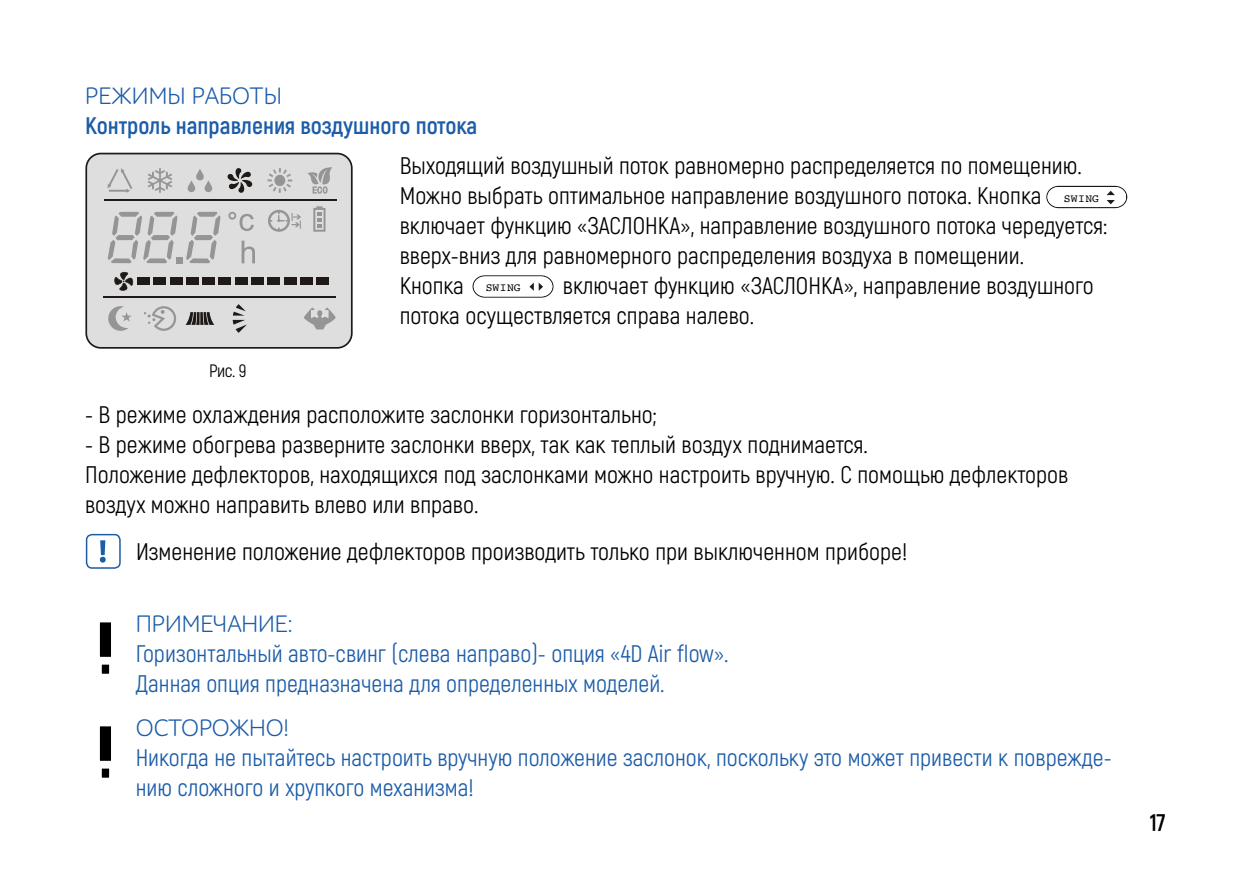
<style>
.page{position:relative;width:1259px;height:893px;background:#fff}
.page>*{position:absolute;margin:0;border:0;box-sizing:border-box;transform-origin:0 0}
.t1{font:24px/30px "Akrobat";color:#000}
.t2{font:24px/30px "Akrobat";color:#1c5ca8}
.t3{font:700 24px "Akrobat";color:#1c5ca8}
.t4{font:24px "ALS Schlangesans";color:#1c5ca8}
.t5{font:700 24px "Akrobat";color:#000}
.t6{font:18px "Akrobat";color:#000}
.t7{font:11.4px "Courier";letter-spacing:.02em;color:#000}
</style>
<div class="page">
<div style="left:98px;top:621px;width:14px;height:37px;background:#000"></div>
<div style="left:97px;top:619px;width:17px;height:41px;border:3px solid #fff"></div>
<div style="left:100px;top:663px;width:11px;height:12px;background:#000"></div>
<div style="left:99px;top:662px;width:13px;height:15px;border:3px solid #fff"></div>
<div style="left:86px;top:154px;width:266px;height:194px;background:#dedede;border-radius:15px"></div>
<div style="left:85px;top:153px;width:268px;height:196px;border:2px solid #1f1a17;border-radius:15px"></div>
<svg style="left:114px;top:271px;width:19px;height:20px"></svg>
<div style="left:137px;top:277px;width:13px;height:8px;background:#1f1a17"></div>
<div style="left:153px;top:277px;width:13px;height:8px;background:#1f1a17"></div>
<div style="left:170px;top:277px;width:13px;height:8px;background:#1f1a17"></div>
<div style="left:186px;top:277px;width:13px;height:8px;background:#1f1a17"></div>
<div style="left:202px;top:277px;width:13px;height:8px;background:#1f1a17"></div>
<div style="left:218px;top:277px;width:13px;height:8px;background:#1f1a17"></div>
<div style="left:235px;top:277px;width:13px;height:8px;background:#1f1a17"></div>
<div style="left:251px;top:277px;width:13px;height:8px;background:#1f1a17"></div>
<div style="left:267px;top:277px;width:13px;height:8px;background:#1f1a17"></div>
<div style="left:283px;top:277px;width:13px;height:8px;background:#1f1a17"></div>
<div style="left:300px;top:277px;width:13px;height:8px;background:#1f1a17"></div>
<div style="left:316px;top:277px;width:13px;height:8px;background:#1f1a17"></div>
<svg style="left:148px;top:168px;width:24px;height:25px"></svg>
<svg style="left:267px;top:168px;width:25px;height:25px"></svg>
<svg style="left:108px;top:168px;width:24px;height:25px"></svg>
<svg style="left:227px;top:168px;width:25px;height:25px"></svg>
<svg style="left:187px;top:169px;width:25px;height:23px"></svg>
<svg style="left:307px;top:167px;width:25px;height:27px"></svg>
<svg style="left:144px;top:306px;width:32px;height:25px"></svg>
<svg style="left:304px;top:307px;width:32px;height:22px"></svg>
<svg style="left:233px;top:304px;width:14px;height:29px"></svg>
<svg style="left:108px;top:306px;width:24px;height:25px"></svg>
<svg style="left:108px;top:212px;width:112px;height:51px"></svg>
<svg style="left:242px;top:241px;width:13px;height:22px"></svg>
<svg style="left:236px;top:214px;width:18px;height:17px"></svg>
<svg style="left:228px;top:212px;width:8px;height:8px"></svg>
<svg style="left:313px;top:206px;width:12px;height:26px"></svg>
<svg style="left:268px;top:210px;width:33px;height:22px"></svg>
<hr style="left:104px;top:199px;width:232px;height:2px;background:#1f1a17">
<hr style="left:104px;top:296px;width:232px;height:2px;background:#1f1a17">
<svg style="left:185px;top:312px;width:29px;height:13px"></svg>
<svg style="left:1046px;top:186px;width:81px;height:22px"></svg>
<svg style="left:472px;top:275px;width:81px;height:23px"></svg>
<div style="left:86px;top:534px;width:35px;height:35px;border:2px solid #1c5ca8;border-radius:5px"></div>
<div style="left:100px;top:540px;width:5px;height:15px;background:#1c5ca8"></div>
<svg style="left:100px;top:557px;width:6px;height:6px"></svg>
<div style="left:98px;top:725px;width:14px;height:37px;background:#000"></div>
<div style="left:97px;top:723px;width:17px;height:41px;border:3px solid #fff"></div>
<div style="left:100px;top:767px;width:11px;height:12px;background:#000"></div>
<div style="left:99px;top:766px;width:13px;height:15px;border:3px solid #fff"></div>
<p class="t4" style="left:85px;top:82px;width:198px">РЕЖИМЫ РАБОТЫ</p>
<p class="t3" style="left:85px;top:111px;width:394px">Контроль направления воздушного потока</p>
<p class="t6" style="left:209px;top:359px;width:39px">Рис. 9</p>
<p class="t1" style="left:400px;top:150px;width:709px">Выходящий воздушный поток равномерно распределяется по помещению.<br>Можно выбрать оптимальное направление воздушного потока. Кнопка включает функцию «ЗАСЛОНКА», направление воздушного потока чередуется: вверх-вниз для равномерного распределения воздуха в помещении.<br>Кнопка</p>
<p class="t7" style="left:1064px;top:190px;width:37px">SWING</p>
<p class="t1" style="left:400px;top:270px;width:695px;text-indent:163px">включает функцию «ЗАСЛОНКА», направление воздушного потока осуществляется справа налево.</p>
<p class="t7" style="left:486px;top:279px;width:37px">SWING</p>
<p class="t1" style="left:85px;top:400px;width:573px">- В режиме охлаждения расположите заслонки горизонтально;</p>
<p class="t1" style="left:85px;top:430px;width:984px">- В режиме обогрева разверните заслонки вверх, так как теплый воздух поднимается.<br>Положение дефлекторов, находящихся под заслонками можно настроить вручную. С помощью дефлекторов воздух можно направить влево или вправо.</p>
<p class="t1" style="left:136px;top:537px;width:772px">Изменение положение дефлекторов производить только при выключенном приборе!</p>
<p class="t4" style="left:136px;top:610px;width:158px">ПРИМЕЧАНИЕ:</p>
<p class="t2" style="left:136px;top:638px;width:594px">Горизонтальный авто-свинг (слева направо)- опция «4D Air flow».<br>Данная опция предназначена для определенных моделей.</p>
<p class="t4" style="left:136px;top:714px;width:154px">ОСТОРОЖНО!</p>
<p class="t2" style="left:136px;top:742px;width:977px">Никогда не пытайтесь настроить вручную положение заслонок, поскольку это может привести к поврежде&shy;нию сложного и хрупкого механизма!</p>
<p class="t5" style="left:1149px;top:807px;width:18px">17</p>
</div>
